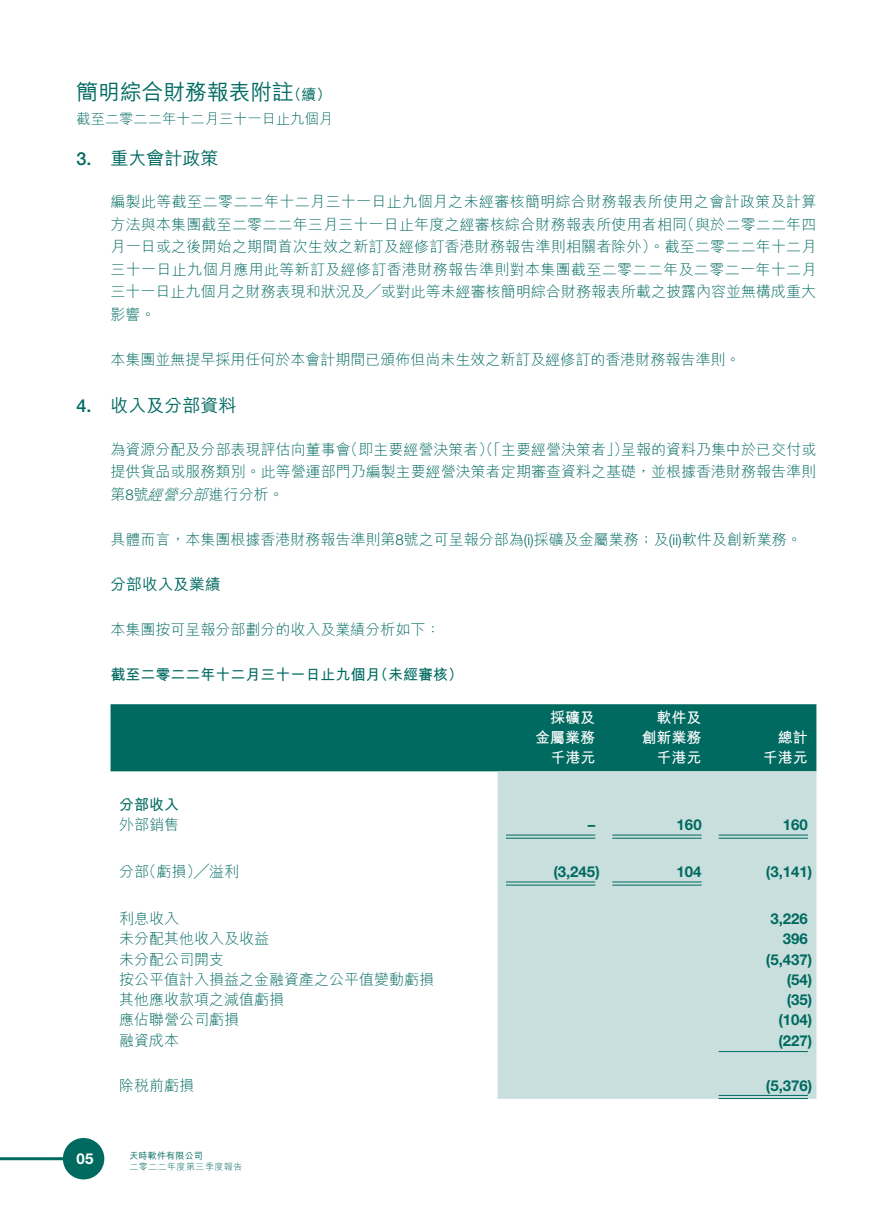
<style>
.page{position:relative;width:893px;height:1212px;background:#fff}
.page>*{position:absolute;margin:0;border:0;box-sizing:border-box;transform-origin:0 0}
.t1{font:500 21.75px "M Hei HK";color:#006a61}
.t2{font:500 18px "M Hei HK";color:#006a61}
.t3{font:500 18px "Helvetica Neue LT Std";color:#006a61}
.t4{font:500 15.75px "M Hei HK";color:#006a61}
.t5{font:300 15px/22.5px "M Hei HK";color:#006a61}
.t6{font:700 15px "Helvetica Neue LT Std";color:#006a61}
.t7{font:300 15px/22.5px "M Hei HK";letter-spacing:.025em;color:#006a61;text-align:right}
.t8{font:700 15px "M Hei HK";color:#006a61}
.t9{font:700 15px/20.2px "M Hei HK";color:#fff;text-align:right}
.t10{font:500 15px "M Hei HK";color:#006a61}
.t11{font:700 15px "Helvetica Neue LT Std";color:#fff}
.t12{font:300 14.25px "M Hei HK";color:#006a61}
.t13{font:300 9px "M Hei HK";letter-spacing:.05em;color:#006a61}
.t14{font:500 9px "M Hei HK";letter-spacing:.025em;color:#006a61}
.s1{font-family:"Helvetica Neue LT Std"}
.s2{font-style:italic}
</style>
<div class="page">
<div style="left:63px;top:1138px;width:41px;height:41px;background:#006a61;border-radius:50%"></div>
<hr style="left:0;top:1157px;width:66px;height:3px;background:#006a61">
<div style="left:111px;top:704px;width:705px;height:67px;background:#006a61"></div>
<div style="left:497px;top:771px;width:319px;height:328px;background:#c8dfdd"></div>
<hr style="left:506px;top:835px;width:89px;height:1px;background:#006a61">
<hr style="left:506px;top:838px;width:89px;height:1px;background:#006a61">
<hr style="left:612px;top:835px;width:90px;height:1px;background:#006a61">
<hr style="left:612px;top:838px;width:90px;height:1px;background:#006a61">
<hr style="left:719px;top:835px;width:89px;height:1px;background:#006a61">
<hr style="left:719px;top:838px;width:89px;height:1px;background:#006a61">
<hr style="left:506px;top:882px;width:89px;height:1px;background:#006a61">
<hr style="left:506px;top:885px;width:89px;height:1px;background:#006a61">
<hr style="left:612px;top:882px;width:90px;height:1px;background:#006a61">
<hr style="left:612px;top:885px;width:90px;height:1px;background:#006a61">
<hr style="left:719px;top:1051px;width:89px;height:1px;background:#006a61">
<hr style="left:719px;top:1095px;width:89px;height:1px;background:#006a61">
<hr style="left:719px;top:1098px;width:89px;height:1px;background:#006a61">
<h1 class="t1" style="left:77px;top:76px;width:219px">簡明綜合財務報表附註</h1>
<p class="t12" style="left:77px;top:112px;width:258px">截至二零二二年十二月三十一日止九個月</p>
<p class="t2" style="left:111px;top:145px;width:109px">重大會計政策</p>
<p class="t10" style="left:287px;top:84px;width:46px">（續(</p>
<p class="t3" style="left:77px;top:148px;width:17px">3.</p>
<p class="t3" style="left:77px;top:395px;width:17px">4.</p>
<p class="t7" style="left:111px;top:190px;width:707px">編製此等截至二零二二年十二月三十一日止九個月之未經審核簡明綜合財務報表所使用之會計政策及計算（與於二零二二年四</p>
<p class="t5" style="left:111px;top:213px;width:707px">方法與本集團截至二零二二年三月三十一日止年度之經審核綜合財務報表所使用者相同<br>月一日或之後開始之期間首次生效之新訂及經修訂香港財務報告準則相關者除外）。截至二零二二年十二月三十一日止九個月應用此等新訂及經修訂香港財務報告準則對本集團截至二零二二年及二零二一年十二月三十一日止九個月之財務表現和狀況及╱或對此等未經審核簡明綜合財務報表所載之披露內容並無構成重大影響。</p>
<p class="t5" style="left:111px;top:348px;width:632px">本集團並無提早採用任何於本會計期間已頒佈但尚未生效之新訂及經修訂的香港財務報告準則。</p>
<p class="t2" style="left:111px;top:393px;width:127px">收入及分部資料</p>
<p class="t5" style="left:343px;top:438px;width:287px">（即主要經營決策者）（「主要經營決策者」）</p>
<p class="t5" style="left:621px;top:438px;width:197px">呈報的資料乃集中於已交付或</p>
<p class="t5" style="left:111px;top:438px;width:707px">為資源分配及分部表現評估向董事會<br>提供貨品或服務類別。此等營運部門乃編製主要經營決策者定期審查資料之基礎，並根據香港財務報告準則第<span class="s1">8</span>號<span class="s2">經營分部</span>進行分析。</p>
<p class="t5" style="left:111px;top:528px;width:693px">具體而言，本集團根據香港財務報告準則第<span class="s1">8</span>號之可呈報分部為 <span class="s1">)i(</span> 採礦及金屬業務；及 <span class="s1">)i i(</span> 軟件及創新業務。</p>
<p class="t4" style="left:111px;top:573px;width:112px">分部收入及業績</p>
<p class="t5" style="left:111px;top:618px;width:332px">本集團按可呈報分部劃分的收入及業績分析如下：</p>
<p class="t8" style="left:373px;top:663px;width:91px">（未經審核(</p>
<p class="t8" style="left:111px;top:663px;width:272px">截至二零二二年十二月三十一日止九個月</p>
<p class="t9" style="left:535px;top:706px;width:61px">採礦及金屬業務</p>
<p class="t9" style="left:657px;top:706px;width:46px">軟件及</p>
<p class="t9" style="left:642px;top:726px;width:61px">創新業務</p>
<p class="t9" style="left:778px;top:726px;width:31px">總計</p>
<p class="t9" style="left:550px;top:746px;width:46px">千港元</p>
<p class="t9" style="left:657px;top:746px;width:46px">千港元</p>
<p class="t9" style="left:763px;top:746px;width:46px">千港元</p>
<p class="t8" style="left:119px;top:793px;width:61px">分部收入</p>
<p class="t5" style="left:119px;top:813px;width:61px">外部銷售</p>
<p class="t6" style="left:588px;top:815px;width:9px">–</p>
<p class="t6" style="left:677px;top:815px;width:27px">160</p>
<p class="t6" style="left:783px;top:815px;width:27px">160</p>
<p class="t5" style="left:142px;top:860px;width:99px">（虧損）╱溢利</p>
<p class="t5" style="left:119px;top:860px;width:31px">分部</p>
<p class="t6" style="left:553px;top:862px;width:48px">)3,245(</p>
<p class="t6" style="left:677px;top:862px;width:27px">104</p>
<p class="t6" style="left:766px;top:862px;width:48px">)3,141(</p>
<p class="t5" style="left:119px;top:907px;width:61px">利息收入</p>
<p class="t6" style="left:770px;top:909px;width:39px">3,226</p>
<p class="t5" style="left:119px;top:927px;width:151px">未分配其他收入及收益</p>
<p class="t6" style="left:783px;top:930px;width:27px">396</p>
<p class="t5" style="left:119px;top:947px;width:106px">未分配公司開支</p>
<p class="t6" style="left:766px;top:950px;width:48px">)5,437(</p>
<p class="t5" style="left:119px;top:968px;width:316px">按公平值計入損益之金融資產之公平值變動虧損</p>
<p class="t6" style="left:787px;top:970px;width:27px">)54(</p>
<p class="t5" style="left:119px;top:988px;width:166px">其他應收款項之減值虧損</p>
<p class="t6" style="left:787px;top:990px;width:27px">)35(</p>
<p class="t5" style="left:119px;top:1008px;width:121px">應佔聯營公司虧損</p>
<p class="t6" style="left:778px;top:1011px;width:35px">)104(</p>
<p class="t5" style="left:119px;top:1028px;width:61px">融資成本</p>
<p class="t6" style="left:778px;top:1031px;width:35px">)227(</p>
<p class="t5" style="left:119px;top:1073px;width:76px">除稅前虧損</p>
<p class="t6" style="left:766px;top:1076px;width:48px">)5,376(</p>
<p class="t11" style="left:77px;top:1149px;width:19px">05</p>
<p class="t14" style="left:129px;top:1149px;width:75px">天時軟件有限公司</p>
<p class="t13" style="left:129px;top:1162px;width:114px">二零二二年度第三季度報告</p>
</div>
